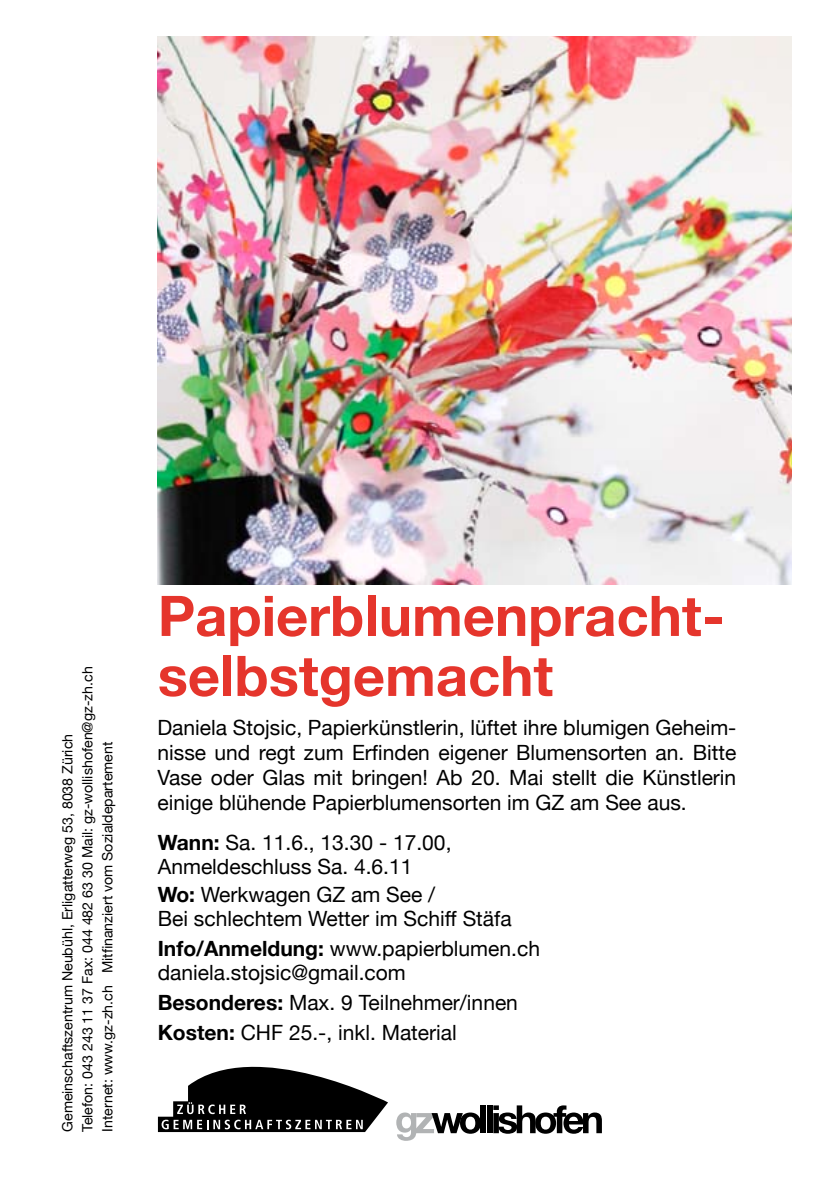
<style>
.page{position:relative;width:840px;height:1191px;background:#fff}
.page>*{position:absolute;margin:0;border:0;box-sizing:border-box;transform-origin:0 0}
.t1{font:700 56px/60px "Helvetica Neue";color:#e5352c}
.t2{font:21px/25.2px "Helvetica Neue";color:#000}
.t3{font:14.2px/20px "Helvetica Neue";color:#000}
.s1{font-weight:700}
</style>
<div class="page">
<img style="left:158px;top:37px;width:633px;height:547px">
<svg style="left:158px;top:1066px;width:230px;height:66px"></svg>
<svg style="left:396px;top:1112px;width:84px;height:28px"></svg>
<div style="left:480px;top:1105px;width:6px;height:28px;background:#000"></div>
<div style="left:486px;top:1105px;width:6px;height:28px;background:#000"></div>
<svg style="left:493px;top:1105px;width:108px;height:28px"></svg>
<p class="t3" style="left:57px;top:1131px;width:467px;rotate:-90deg">Gemeinschaftszentrum Neubühl, Erligatterweg 53, 8038 Zürich<br>Telefon: 043 243 11 37 Fax: 044 482 63 30 Mail: gz-wollishofen@gz-zh.ch<br>Internet: www.gz-zh.ch Mitfinanziert vom Sozialdepartement</p>
<h1 class="t1" style="left:158px;top:584px;width:568px">Papierblumenpracht&shy;selbstgemacht</h1>
<p class="t2" style="left:157px;top:714px;width:580px;text-align:justify">Daniela Stojsic, Papierkünstlerin, lüftet ihre blumigen Geheim&shy;nisse und regt zum Erfinden eigener Blumensorten an. Bitte Vase oder Glas mit bringen! Ab 20. Mai stellt die Künstlerin einige blühende Papierblumensorten im GZ am See aus.</p>
<p class="t2" style="left:158px;top:830px;width:295px;line-height:24px"><span class="s1">Wann:</span> Sa. 11.6., 13.30 - 17.00,<br>Anmeldeschluss Sa. 4.6.11</p>
<p class="t2" style="left:158px;top:882px;width:355px;line-height:24px"><span class="s1">Wo:</span> Werkwagen GZ am See /<br>Bei schlechtem Wetter im Schiff Stäfa</p>
<p class="t2" style="left:158px;top:936px;width:383px;line-height:24px"><span class="s1">Info/Anmeldung:</span> www.papierblumen.ch daniela.stojsic@gmail.com</p>
<p class="t2" style="left:158px;top:987px;width:361px;line-height:30px"><span class="s1">Besonderes:</span> Max. 9 Teilnehmer/innen<br><span class="s1">Kosten:</span> CHF 25.-, inkl. Material</p>
</div>
